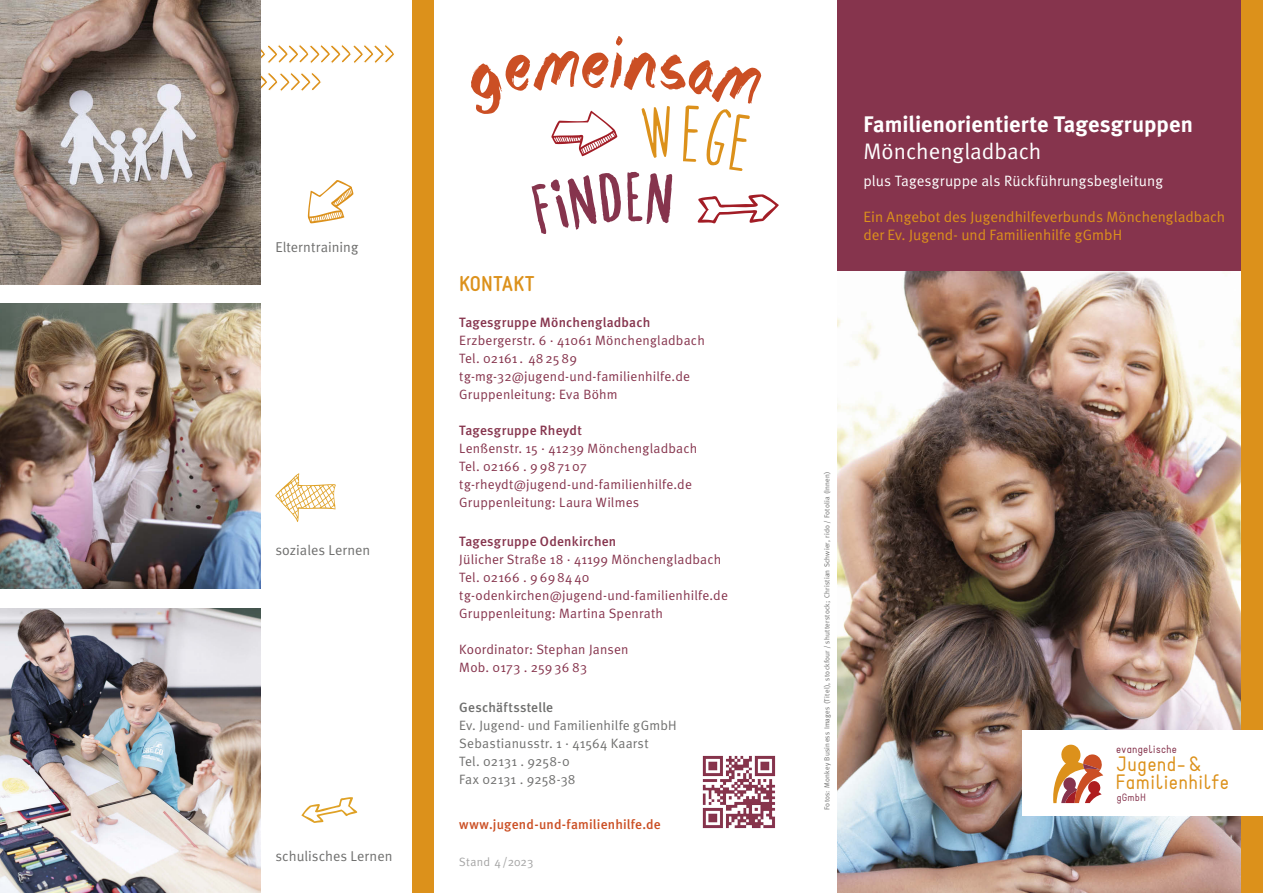
<style>
.page{position:relative;width:1263px;height:893px;background:#fff}
.page>*{position:absolute;margin:0;border:0;box-sizing:border-box;transform-origin:0 0}
.t1{font:700 22.5px "Meta";color:#fff}
.t2{font:22.5px "Meta Normal";color:#fff}
.t3{font:700 21px "Static";letter-spacing:.01em;color:#dc911b}
.t4{font:20.55px/18.3px "Static";letter-spacing:.015em;color:#dc911b}
.t5{font:15px/18px "Meta Normal";color:#dc911b}
.t6{font:15px "Meta Normal";letter-spacing:.005em;color:#fff}
.t7{font:14.25px "Meta Normal";letter-spacing:.005em;color:#6f6f6e}
.t8{font:13.5px/18px "Meta Normal";letter-spacing:.015em;color:#86344d}
.t9{font:13.5px/18px "Meta Normal";letter-spacing:.015em;color:#6f6f6e}
.t10{font:500 13.5px "Meta";letter-spacing:.015em;color:#86344d}
.t11{font:500 13.5px "Meta";letter-spacing:.015em;color:#cb4f24}
.t12{font:500 13.5px "Meta";letter-spacing:.015em;color:#6f6f6e}
.t13{font:12px "Meta";letter-spacing:.015em;color:#a5a5a5}
.t14{font:11.25px "Static";letter-spacing:.02em;color:#86344d}
.t15{font:10.5px "Static";letter-spacing:.02em;color:#86344d}
.t16{font:7.2px "Meta";letter-spacing:.03em;color:#6f6f6e}
</style>
<div class="page">
<img style="left:837px;top:270px;width:405px;height:623px">
<div style="left:837px;top:0;width:426px;height:270px;background:#86344d"></div>
<div style="left:1242px;top:0;width:21px;height:893px;background:#dc911b"></div>
<div style="left:1022px;top:730px;width:241px;height:86px;background:#fff"></div>
<svg style="left:1053px;top:744px;width:50px;height:59px"></svg>
<svg style="left:471px;top:36px;width:308px;height:198px"></svg>
<div style="left:412px;top:0;width:22px;height:893px;background:#dc911b"></div>
<img style="left:702px;top:755px;width:74px;height:74px">
<svg style="left:260px;top:43px;width:134px;height:22px"></svg>
<svg style="left:260px;top:71px;width:61px;height:22px"></svg>
<svg style="left:308px;top:180px;width:45px;height:43px"></svg>
<svg style="left:301px;top:797px;width:56px;height:26px"></svg>
<img style="left:0;top:304px;width:260px;height:285px">
<img style="left:0;top:608px;width:260px;height:285px">
<img style="left:0;top:0;width:260px;height:285px">
<svg style="left:275px;top:473px;width:61px;height:49px"></svg>
<p class="t7" style="left:275px;top:238px;width:84px">Elterntraining</p>
<p class="t7" style="left:275px;top:542px;width:97px">soziales Lernen</p>
<p class="t7" style="left:275px;top:847px;width:119px">schulisches Lernen</p>
<h2 class="t3" style="left:459px;top:271px;width:77px">KONTAKT</h2>
<p class="t10" style="left:459px;top:314px;width:193px">Tagesgruppe Mönchengladbach</p>
<p class="t8" style="left:459px;top:331px;width:247px">Erzbergerstr. 6 · 41061 Mönchengladbach<br>Tel. 02161 . 48 25 89 tg-mg-32@jugend-und-familienhilfe.de<br>Gruppenleitung: Eva Böhm</p>
<p class="t10" style="left:459px;top:422px;width:124px">Tagesgruppe Rheydt</p>
<p class="t8" style="left:459px;top:439px;width:240px">Lenßenstr. 15 · 41239 Mönchengladbach Tel. 02166 . 9 98 71 07 tg-rheydt@jugend-und-familienhilfe.de Gruppenleitung: Laura Wilmes</p>
<p class="t10" style="left:459px;top:534px;width:159px">Tagesgruppe Odenkirchen</p>
<p class="t8" style="left:459px;top:550px;width:270px">Jülicher Straße 18 · 41199 Mönchengladbach Tel. 02166 . 9 69 84 40 tg-odenkirchen@jugend-und-familienhilfe.de Gruppenleitung: Martina Spenrath</p>
<p class="t8" style="left:459px;top:640px;width:171px">Koordinator: Stephan Jansen<br>Mob. 0173 . 259 36 83</p>
<p class="t12" style="left:459px;top:699px;width:95px">Geschäftsstelle</p>
<p class="t9" style="left:459px;top:716px;width:219px">Ev. Jugend- und Familienhilfe gGmbH<br>Sebastianusstr. 1 · 41564 Kaarst<br>Tel. 02131 . 9258-0<br>Fax 02131 . 9258-38</p>
<p class="t11" style="left:459px;top:816px;width:203px">www.jugend-und-familienhilfe.de</p>
<p class="t13" style="left:459px;top:855px;width:76px">Stand 4 /2023</p>
<h1 class="t1" style="left:863px;top:111px;width:331px">Familienorientierte Tagesgruppen</h1>
<h1 class="t2" style="left:863px;top:139px;width:179px">Mönchengladbach</h1>
<p class="t6" style="left:863px;top:172px;width:301px">plus Tagesgruppe als Rückführungsbegleitung</p>
<p class="t5" style="left:863px;top:208px;width:363px">Ein Angebot des Jugendhilfeverbunds Mönchengladbach der Ev. Jugend- und Familienhilfe gGmbH</p>
<p class="t16" style="left:823px;top:810px;width:340px;rotate:-90deg">Fotos: Monkey Business Images (Titel), stockfour / shutterstock; Christian Schwier, rido / Fotolia (Innen)</p>
<p class="t14" style="left:1116px;top:742px;width:62px">evangelische</p>
<h3 class="t4" style="left:1115px;top:755px;width:115px">Jugend- &amp;<br>Familienhilfe</h3>
<p class="t15" style="left:1117px;top:791px;width:31px">gGmbH</p>
</div>
